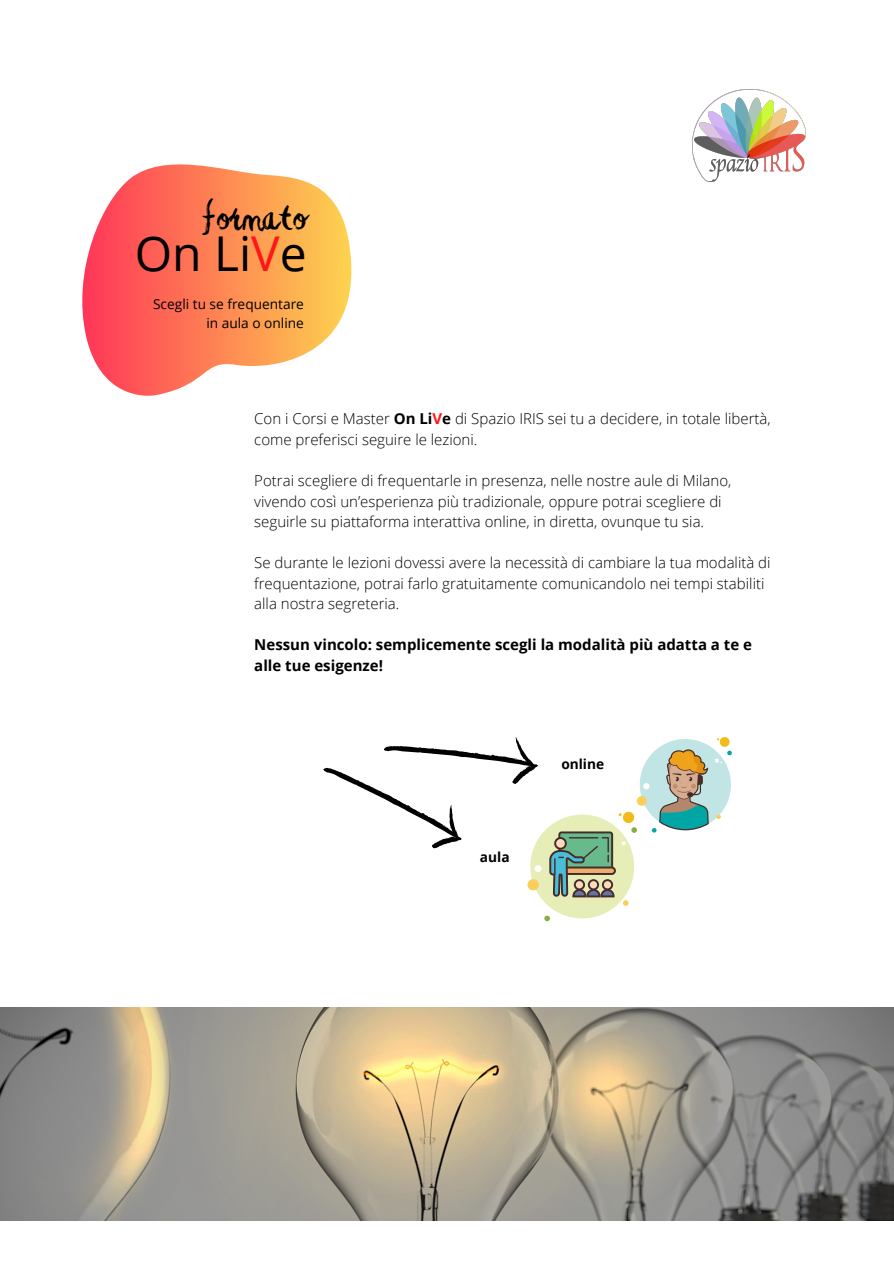
<style>
.page{position:relative;width:894px;height:1264px;background:#fff}
.page>*{position:absolute;margin:0;border:0;box-sizing:border-box;transform-origin:0 0}
.t1{font:48px "Open Sans";color:#000}
.t2{font:37.2px "Besomextended";color:#000}
.t3{font:300 15px/20.5px "Open Sans";color:#000}
.t4{font:700 15px/20.5px "Open Sans";color:#000}
.t5{font:13.65px "Open Sans";color:#000}
.t6{font:700 13.65px "Open Sans";color:#000}
.s1{color:#ff1616}
.s2{font-weight:700}
.s3{font-weight:700;color:#ff1616}
</style>
<div class="page">
<img style="left:692px;top:89px;width:113px;height:93px">
<svg style="left:82px;top:164px;width:270px;height:232px"></svg>
<svg style="left:321px;top:377px;width:31px;height:19px"></svg>
<svg style="left:323px;top:737px;width:408px;height:184px"></svg>
<img style="left:0;top:1007px;width:893px;height:213px">
<p class="t2" style="left:201px;top:202px;width:107px">formato</p>
<p class="t1" style="left:135px;top:219px;width:173px">On Li<span class="s1">V</span>e</p>
<p class="t5" style="left:153px;top:294px;width:152px">Scegli tu se frequentare</p>
<p class="t5" style="left:206px;top:313px;width:99px">in aula o online</p>
<p class="t3" style="left:254px;top:408px;width:518px">Con i Corsi e Master <span class="s2">On Li</span><span class="s3">V</span><span class="s2">e</span> di Spazio IRIS sei tu a decidere, in totale libertà, come preferisci seguire le lezioni.</p>
<p class="t3" style="left:254px;top:470px;width:478px">Potrai scegliere di frequentarle in presenza, nelle nostre aule di Milano, vivendo così un’esperienza più tradizionale, oppure potrai scegliere di seguirle su piattaforma interattiva online, in diretta, ovunque tu sia.</p>
<p class="t3" style="left:254px;top:552px;width:517px">Se durante le lezioni dovessi avere la necessità di cambiare la tua modalità di frequentazione, potrai farlo gratuitamente comunicandolo nei tempi stabiliti alla nostra segreteria.</p>
<p class="t4" style="left:254px;top:634px;width:499px">Nessun vincolo: semplicemente scegli la modalità più adatta a te e alle tue esigenze!</p>
<p class="t6" style="left:480px;top:847px;width:31px">aula</p>
<p class="t6" style="left:561px;top:754px;width:44px">online</p>
</div>
